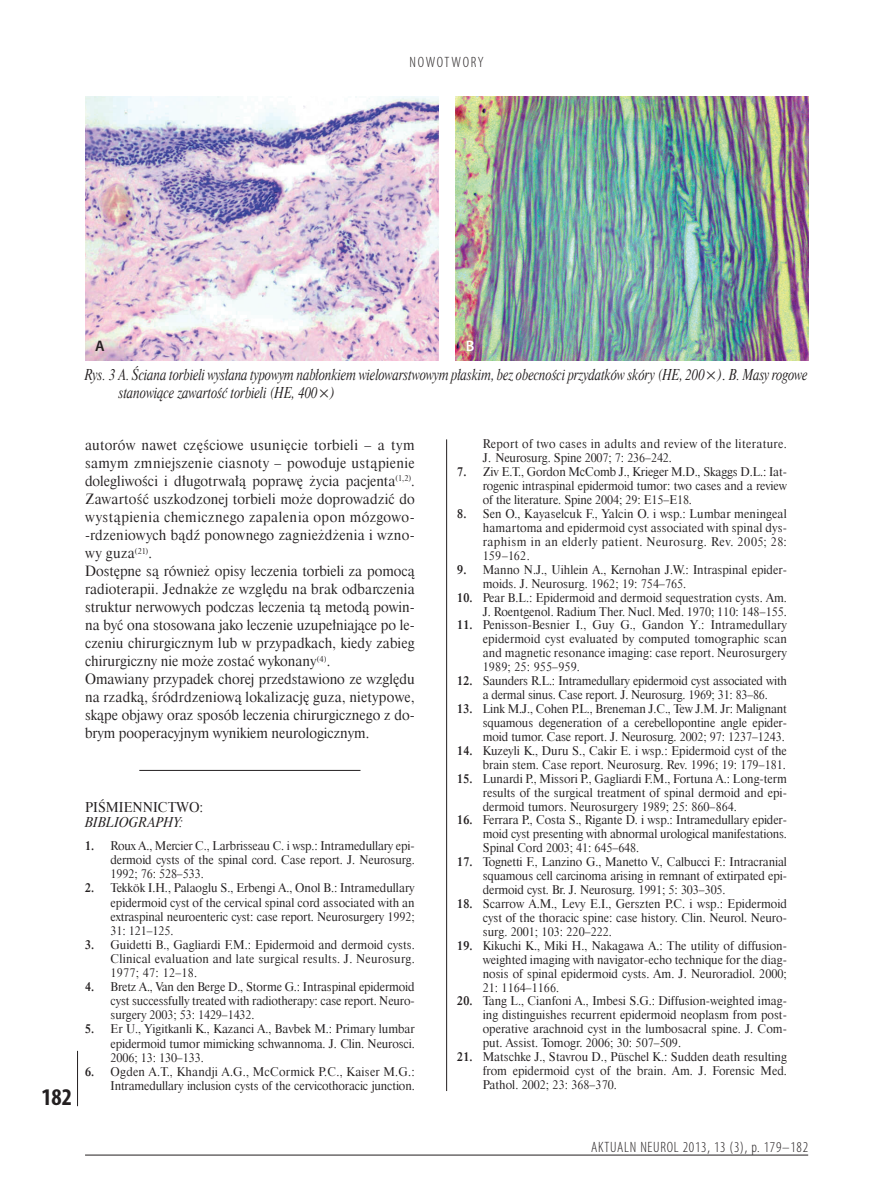
<style>
.page{position:relative;width:872px;height:1191px;background:#fff}
.page>*{position:absolute;margin:0;border:0;box-sizing:border-box;transform-origin:0 0}
.t1{font:700 condensed 24px "Myriad Pro";color:#231f20}
.t2{font:600 15.3px "Myriad Pro";color:#231f20}
.t3{font:600 15.3px "Myriad Pro";color:#fff}
.podpis{font:15px/18px "Dutch 801 Hd EU Italic";color:#231f20;scale:.85 1}
.t4{font:300 condensed 15px "Myriad Pro";letter-spacing:.05em;color:#231f20}
.t5{font:300 condensed 15px "Myriad Pro";letter-spacing:.11em;color:#231f20}
.body_tekst{font:14.1px/18px "Dutch 801 Hd EU Normal";color:#231f20;text-align:justify}
.t6{font:13.5px "Dutch 801 Hd EU Normal";color:#231f20}
.t7{font:13.5px "Dutch 801 Hd EU Italic";color:#231f20}
.t8{font:12px/14px "Dutch 801 Hd EU Normal";color:#231f20;text-align:justify}
.t9{font:12px/14px "Dutch 801 Hd EU Normal";letter-spacing:-.02em;color:#231f20;text-align:center}
.t10{font:12px/14px "Dutch 801 Hd EU Normal";letter-spacing:.03em;color:#231f20}
.s1{font-family:"Dutch 801 Se Bd EU Normal";font-size:12.9px}
</style>
<div class="page">
<hr style="left:77px;top:1050px;width:1px;height:56px;background:#231f20">
<hr style="left:85px;top:1154px;width:723px;height:1px;background:#231f20">
<hr style="left:139px;top:770px;width:221px;height:1px;background:#231f20">
<hr style="left:446px;top:439px;width:1px;height:652px;background:#231f20">
<img style="left:85px;top:97px;width:353px;height:263px">
<img style="left:455px;top:97px;width:353px;height:263px">
<p class="t5" style="left:409px;top:54px;width:76px">NOWOTWORY</p>
<p class="t2" style="left:95px;top:337px;width:11px">A</p>
<p class="t3" style="left:466px;top:337px;width:10px">B</p>
<p class="podpis" style="left:119px;top:366px;width:812px;text-indent:-34px">Rys. 3 A. Ściana torbieli wysłana typowym nabłonkiem wielowarstwowym płaskim, bez obecności przydatków skóry (HE, 200×). B. Masy rogowe stanowiące zawartość torbieli (HE, 400×)</p>
<p class="body_tekst" style="left:85px;top:436px;width:331px">autorów nawet częściowe usunięcie torbieli – a tym samym zmniejszenie ciasnoty – powoduje ustąpienie dolegliwości i długotrwałą poprawę życia pacjenta<sup>(1,2)</sup>.<br>Zawartość uszkodzonej torbieli może doprowadzić do wystąpienia chemicznego zapalenia opon mózgowo--rdzeniowych bądź ponownego zagnieżdżenia i wzno&shy;wy guza<sup>(21)</sup>.</p>
<p class="body_tekst" style="left:85px;top:562px;width:331px">Dostępne są również opisy leczenia torbieli za pomocą radioterapii. Jednakże ze względu na brak odbarczenia struktur nerwowych podczas leczenia tą metodą powin&shy;na być ona stosowana jako leczenie uzupełniające po le&shy;czeniu chirurgicznym lub w przypadkach, kiedy zabieg chirurgiczny nie może zostać wykonany<sup>(4)</sup>.</p>
<p class="body_tekst" style="left:85px;top:670px;width:331px">Omawiany przypadek chorej przedstawiono ze względu na rzadką, śródrdzeniową lokalizację guza, nietypowe, skąpe objawy oraz sposób leczenia chirurgicznego z do&shy;brym pooperacyjnym wynikiem neurologicznym.</p>
<h1 class="t1" style="left:41px;top:1082px;width:32px">182</h1>
<p class="t6" style="left:85px;top:798px;width:120px">PIŚMIENNICTWO:</p>
<p class="t7" style="left:85px;top:814px;width:100px">BIBLIOGRAPHY:</p>
<p class="t8" style="left:111px;top:839px;width:306px;text-indent:-26px"><span class="s1">1.</span> Roux A., Mercier C., Larbrisseau C. i wsp.: Intramedullary epi&shy;dermoid cysts of the spinal cord. Case report. J. Neurosurg.<br>1992; 76: 528–533.</p>
<p class="t8" style="left:111px;top:881px;width:306px;text-indent:-26px"><span class="s1">2.</span> Tekkök I.H., Palaoglu S., Erbengi A., Onol B.: Intramedullary epidermoid cyst of the cervical spinal cord associated with an extraspinal neuroenteric cyst: case report. Neurosurgery 1992; 31: 121–125.</p>
<p class="t8" style="left:111px;top:937px;width:306px;text-indent:-26px"><span class="s1">3.</span> Guidetti B., Gagliardi F.M.: Epidermoid and dermoid cysts.<br>Clinical evaluation and late surgical results. J. Neurosurg.<br>1977; 47: 12–18.</p>
<p class="t8" style="left:111px;top:980px;width:306px;text-indent:-26px"><span class="s1">4.</span> Bretz A., Van den Berge D., Storme G.: Intraspinal epidermoid cyst successfully treated with radiotherapy: case report. Neuro&shy;surgery 2003; 53: 1429–1432.</p>
<p class="t8" style="left:111px;top:1022px;width:306px;text-indent:-26px"><span class="s1">5.</span> Er U., Yigitkanli K., Kazanci A., Bavbek M.: Primary lumbar epidermoid tumor mimicking schwannoma. J. Clin. Neurosci.<br>2006; 13: 130–133.</p>
<p class="t8" style="left:85px;top:1064px;width:331px;text-align:right"><span class="s1">6.</span> Ogden A.T., Khandji A.G., McCormick P.C., Kaiser M.G.:<br>Intramedullary inclusion cysts of the cervicothoracic junction.</p>
<p class="t10" style="left:483px;top:437px;width:306px">Report of two cases in adults and review of the literature.<br>J. Neurosurg. Spine 2007; 7: 236–242.</p>
<p class="t8" style="left:483px;top:465px;width:306px;text-indent:-26px"><span class="s1">7.</span> Ziv E.T., Gordon McComb J., Krieger M.D., Skaggs D.L.: Iat&shy;rogenic intraspinal epidermoid tumor: two cases and a review of the literature. Spine 2004; 29: E15–E18.</p>
<p class="t8" style="left:483px;top:507px;width:306px;text-indent:-26px"><span class="s1">8.</span> Sen O., Kayaselcuk F., Yalcin O. i wsp.: Lumbar meningeal hamartoma and epidermoid cyst associated with spinal dys&shy;raphism in an elderly patient. Neurosurg. Rev. 2005; 28:<br>159–162.</p>
<p class="t8" style="left:483px;top:563px;width:306px;text-indent:-26px"><span class="s1">9.</span> Manno N.J., Uihlein A., Kernohan J.W.: Intraspinal epider&shy;moids. J. Neurosurg. 1962; 19: 754–765.</p>
<p class="t8" style="left:457px;top:590px;width:331px;text-align:right"><span class="s1">10.</span> Pear B.L.: Epidermoid and dermoid sequestration cysts. Am.<br>J. Roentgenol. Radium Ther. Nucl. Med. 1970; 110: 148–155.</p>
<p class="t8" style="left:483px;top:618px;width:306px;text-indent:-26px"><span class="s1">11.</span> Penisson-Besnier I., Guy G., Gandon Y.: Intramedullary epidermoid cyst evaluated by computed tomographic scan and magnetic resonance imaging: case report. Neurosurgery 1989; 25: 955–959.</p>
<p class="t9" style="left:457px;top:674px;width:331px"><span class="s1">12.</span> Saunders R.L.: Intramedullary epidermoid cyst associated with a dermal sinus. Case report. J. Neurosurg. 1969; 31: 83–86.</p>
<p class="t8" style="left:483px;top:702px;width:306px;text-indent:-26px"><span class="s1">13.</span> Link M.J., Cohen P.L., Breneman J.C., Tew J.M. Jr: Malignant squamous degeneration of a cerebellopontine angle epider&shy;moid tumor. Case report. J. Neurosurg. 2002; 97: 1237–1243.</p>
<p class="t8" style="left:457px;top:744px;width:331px;text-align:right"><span class="s1">14.</span> Kuzeyli K., Duru S., Cakir E. i wsp.: Epidermoid cyst of the brain stem. Case report. Neurosurg. Rev. 1996; 19: 179–181.</p>
<p class="t8" style="left:483px;top:771px;width:306px;text-indent:-26px"><span class="s1">15.</span> Lunardi P., Missori P., Gagliardi F.M., Fortuna A.: Long-term results of the surgical treatment of spinal dermoid and epi&shy;dermoid tumors. Neurosurgery 1989; 25: 860–864.</p>
<p class="t8" style="left:483px;top:813px;width:306px;text-indent:-26px"><span class="s1">16.</span> Ferrara P., Costa S., Rigante D. i wsp.: Intramedullary epider&shy;moid cyst presenting with abnormal urological manifestations.<br>Spinal Cord 2003; 41: 645–648.</p>
<p class="t8" style="left:483px;top:855px;width:306px;text-indent:-26px"><span class="s1">17.</span> Tognetti F., Lanzino G., Manetto V., Calbucci F.: Intracranial squamous cell carcinoma arising in remnant of extirpated epi&shy;dermoid cyst. Br. J. Neurosurg. 1991; 5: 303–305.</p>
<p class="t8" style="left:483px;top:897px;width:306px;text-indent:-26px"><span class="s1">18.</span> Scarrow A.M., Levy E.I., Gerszten P.C. i wsp.: Epidermoid cyst of the thoracic spine: case history. Clin. Neurol. Neuro&shy;surg. 2001; 103: 220–222.</p>
<p class="t8" style="left:483px;top:938px;width:306px;text-indent:-26px"><span class="s1">19.</span> Kikuchi K., Miki H., Nakagawa A.: The utility of diffusion&shy;weighted imaging with navigator-echo technique for the diag&shy;nosis of spinal epidermoid cysts. Am. J. Neuroradiol. 2000; 21: 1164–1166.</p>
<p class="t8" style="left:483px;top:994px;width:306px;text-indent:-26px"><span class="s1">20.</span> Tang L., Cianfoni A., Imbesi S.G.: Diffusion-weighted imag&shy;ing distinguishes recurrent epidermoid neoplasm from post&shy;operative arachnoid cyst in the lumbosacral spine. J. Com&shy;put. Assist. Tomogr. 2006; 30: 507–509.</p>
<p class="t8" style="left:483px;top:1050px;width:306px;text-indent:-26px"><span class="s1">21.</span> Matschke J., Stavrou D., Püschel K.: Sudden death resulting from epidermoid cyst of the brain. Am. J. Forensic Med.<br>Pathol. 2002; 23: 368–370.</p>
<p class="t4" style="left:591px;top:1139px;width:219px">AKTUALN NEUROL 2013, 13 (3), p. 179–182</p>
</div>
